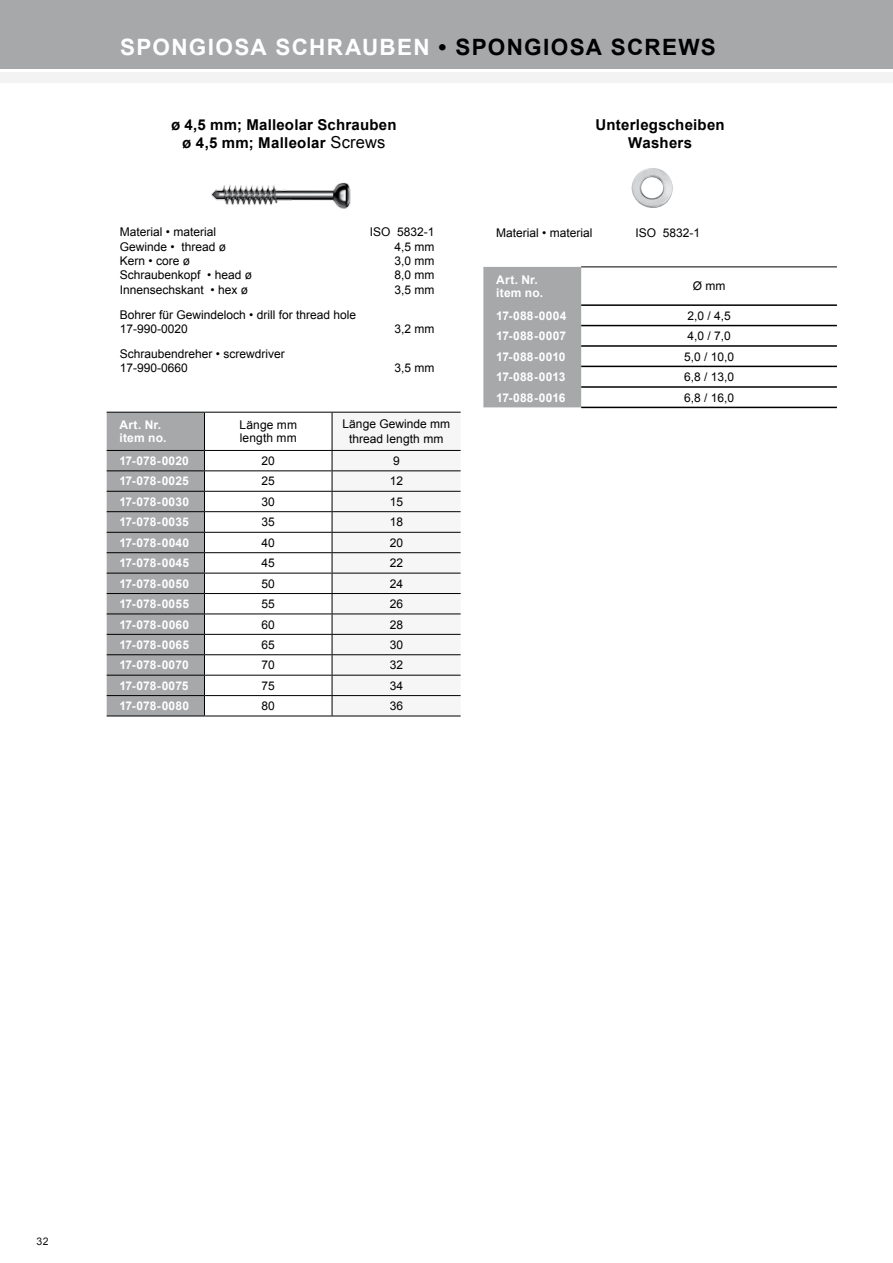
<style>
.page{position:relative;width:893px;height:1263px;background:#fff}
.page>*{position:absolute;margin:0;border:0;box-sizing:border-box;transform-origin:0 0}
.t1{font:700 22.5px "Arial";letter-spacing:.06em;color:#fff}
.t2{font:700 15px/18px "Arial";letter-spacing:.02em;color:#000;text-align:center}
.t3{font:12px/14.4px "Arial";color:#000}
.t4{font:700 12px/13.5px "Arial";letter-spacing:.01em;color:#fff}
.t5{font:10.5px "Arial";color:#131513}
.s1{color:#000}
.s2{font-weight:400;font-size:16.5px}
</style>
<div class="page">
<hr style="left:204px;top:412px;width:128px;height:1px;background:#000">
<hr style="left:204px;top:450px;width:128px;height:1px;background:#000">
<hr style="left:204px;top:470px;width:128px;height:1px;background:#000">
<hr style="left:204px;top:491px;width:128px;height:1px;background:#000">
<hr style="left:204px;top:511px;width:128px;height:1px;background:#000">
<hr style="left:204px;top:532px;width:128px;height:1px;background:#000">
<hr style="left:204px;top:552px;width:128px;height:1px;background:#000">
<hr style="left:204px;top:573px;width:128px;height:1px;background:#000">
<hr style="left:204px;top:593px;width:128px;height:1px;background:#000">
<hr style="left:204px;top:613px;width:128px;height:1px;background:#000">
<hr style="left:204px;top:634px;width:128px;height:1px;background:#000">
<hr style="left:204px;top:654px;width:128px;height:1px;background:#000">
<hr style="left:204px;top:675px;width:128px;height:1px;background:#000">
<hr style="left:204px;top:695px;width:128px;height:1px;background:#000">
<svg style="left:107px;top:412px;width:98px;height:304px;background:#9fa0a2"></svg>
<svg style="left:332px;top:412px;width:129px;height:304px"></svg>
<hr style="left:107px;top:716px;width:97px;height:1px;background:#000">
<hr style="left:204px;top:716px;width:128px;height:1px;background:#000">
<hr style="left:332px;top:716px;width:129px;height:1px;background:#000">
<img style="left:211px;top:182px;width:140px;height:27px">
<div style="left:483px;top:267px;width:98px;height:140px;background:#a7a8aa"></div>
<hr style="left:581px;top:266px;width:256px;height:1px;background:#000">
<hr style="left:581px;top:304px;width:256px;height:2px;background:#000">
<hr style="left:581px;top:325px;width:256px;height:1px;background:#000">
<hr style="left:581px;top:345px;width:256px;height:2px;background:#000">
<hr style="left:581px;top:366px;width:256px;height:1px;background:#000">
<hr style="left:581px;top:386px;width:256px;height:2px;background:#000">
<hr style="left:581px;top:407px;width:256px;height:1px;background:#000">
<img style="left:631px;top:168px;width:42px;height:40px">
<div style="left:0;top:0;width:893px;height:68px;background:#a7a8aa"></div>
<div style="left:0;top:72px;width:893px;height:11px;background:#f3f3f3"></div>
<h1 class="t1" style="left:120px;top:32px;width:595px">spongiosa Schrauben <span class="s1">• spongiosa screws</span></h1>
<p class="t2" style="left:171px;top:116px;width:227px">ø 4,5 mm; Malleolar Schrauben ø 4,5 mm; Malleolar <span class="s2">Screws</span></p>
<p class="t3" style="left:120px;top:225px;width:98px">Material • material</p>
<p class="t3" style="left:370px;top:225px;width:66px">ISO 5832-1</p>
<p class="t3" style="left:120px;top:239px;width:108px">Gewinde • thread ø</p>
<p class="t3" style="left:395px;top:239px;width:42px">4,5 mm</p>
<p class="t3" style="left:120px;top:254px;width:72px">Kern • core ø</p>
<p class="t3" style="left:395px;top:254px;width:42px">3,0 mm</p>
<p class="t3" style="left:120px;top:268px;width:134px">Schraubenkopf • head ø</p>
<p class="t3" style="left:395px;top:268px;width:42px">8,0 mm</p>
<p class="t3" style="left:120px;top:283px;width:130px">Innensechskant • hex ø</p>
<p class="t3" style="left:395px;top:283px;width:42px">3,5 mm</p>
<p class="t3" style="left:120px;top:307px;width:238px">Bohrer für Gewindeloch • drill for thread hole<br>17-990-0020</p>
<p class="t3" style="left:395px;top:322px;width:42px">3,2 mm</p>
<p class="t3" style="left:120px;top:347px;width:166px">Schraubendreher • screwdriver<br>17-990-0660</p>
<p class="t3" style="left:395px;top:361px;width:42px">3,5 mm</p>
<p class="t4" style="left:119px;top:418px;width:49px">Art. Nr. item no.</p>
<p class="t3" style="left:240px;top:418px;width:59px;line-height:13.5px">Länge mm length mm</p>
<p class="t3" style="left:343px;top:417px;width:109px;text-align:center">Länge Gewinde mm thread length mm</p>
<p class="t4" style="left:119px;top:454px;width:71px">17-078-0020</p>
<p class="t3" style="left:262px;top:454px;width:15px">20</p>
<p class="t3" style="left:393px;top:454px;width:8px">9</p>
<p class="t4" style="left:119px;top:475px;width:71px">17-078-0025</p>
<p class="t3" style="left:262px;top:474px;width:15px">25</p>
<p class="t3" style="left:390px;top:474px;width:15px">12</p>
<p class="t4" style="left:119px;top:495px;width:71px">17-078-0030</p>
<p class="t3" style="left:262px;top:495px;width:15px">30</p>
<p class="t3" style="left:390px;top:495px;width:15px">15</p>
<p class="t4" style="left:119px;top:516px;width:71px">17-078-0035</p>
<p class="t3" style="left:262px;top:515px;width:15px">35</p>
<p class="t3" style="left:390px;top:515px;width:15px">18</p>
<p class="t4" style="left:119px;top:536px;width:71px">17-078-0040</p>
<p class="t3" style="left:262px;top:536px;width:15px">40</p>
<p class="t3" style="left:390px;top:536px;width:15px">20</p>
<p class="t4" style="left:119px;top:557px;width:71px">17-078-0045</p>
<p class="t3" style="left:262px;top:556px;width:15px">45</p>
<p class="t3" style="left:390px;top:556px;width:15px">22</p>
<p class="t4" style="left:119px;top:577px;width:71px">17-078-0050</p>
<p class="t3" style="left:262px;top:576px;width:15px">50</p>
<p class="t3" style="left:390px;top:576px;width:15px">24</p>
<p class="t4" style="left:119px;top:597px;width:71px">17-078-0055</p>
<p class="t3" style="left:262px;top:597px;width:15px">55</p>
<p class="t3" style="left:390px;top:597px;width:15px">26</p>
<p class="t4" style="left:119px;top:618px;width:71px">17-078-0060</p>
<p class="t3" style="left:262px;top:617px;width:15px">60</p>
<p class="t3" style="left:390px;top:617px;width:15px">28</p>
<p class="t4" style="left:119px;top:638px;width:71px">17-078-0065</p>
<p class="t3" style="left:262px;top:638px;width:15px">65</p>
<p class="t3" style="left:390px;top:638px;width:15px">30</p>
<p class="t4" style="left:119px;top:659px;width:71px">17-078-0070</p>
<p class="t3" style="left:262px;top:658px;width:15px">70</p>
<p class="t3" style="left:390px;top:658px;width:15px">32</p>
<p class="t4" style="left:119px;top:679px;width:71px">17-078-0075</p>
<p class="t3" style="left:262px;top:678px;width:15px">75</p>
<p class="t3" style="left:390px;top:678px;width:15px">34</p>
<p class="t4" style="left:119px;top:700px;width:71px">17-078-0080</p>
<p class="t3" style="left:262px;top:699px;width:15px">80</p>
<p class="t3" style="left:390px;top:699px;width:15px">36</p>
<p class="t2" style="left:596px;top:116px;width:131px">Unterlegscheiben<br>Washers</p>
<p class="t3" style="left:496px;top:226px;width:98px">Material • material</p>
<p class="t3" style="left:635px;top:226px;width:66px">ISO 5832-1</p>
<p class="t4" style="left:496px;top:273px;width:49px">Art. Nr. item no.</p>
<p class="t3" style="left:693px;top:279px;width:34px">Ø mm</p>
<p class="t4" style="left:496px;top:309px;width:72px">17-088-0004</p>
<p class="t3" style="left:687px;top:308px;width:45px">2,0 / 4,5</p>
<p class="t4" style="left:496px;top:330px;width:71px">17-088-0007</p>
<p class="t3" style="left:687px;top:329px;width:45px">4,0 / 7,0</p>
<p class="t4" style="left:496px;top:350px;width:71px">17-088-0010</p>
<p class="t3" style="left:684px;top:349px;width:52px">5,0 / 10,0</p>
<p class="t4" style="left:496px;top:370px;width:71px">17-088-0013</p>
<p class="t3" style="left:684px;top:370px;width:52px">6,8 / 13,0</p>
<p class="t4" style="left:496px;top:391px;width:71px">17-088-0016</p>
<p class="t3" style="left:684px;top:390px;width:52px">6,8 / 16,0</p>
<p class="t5" style="left:36px;top:1234px;width:14px">32</p>
</div>
